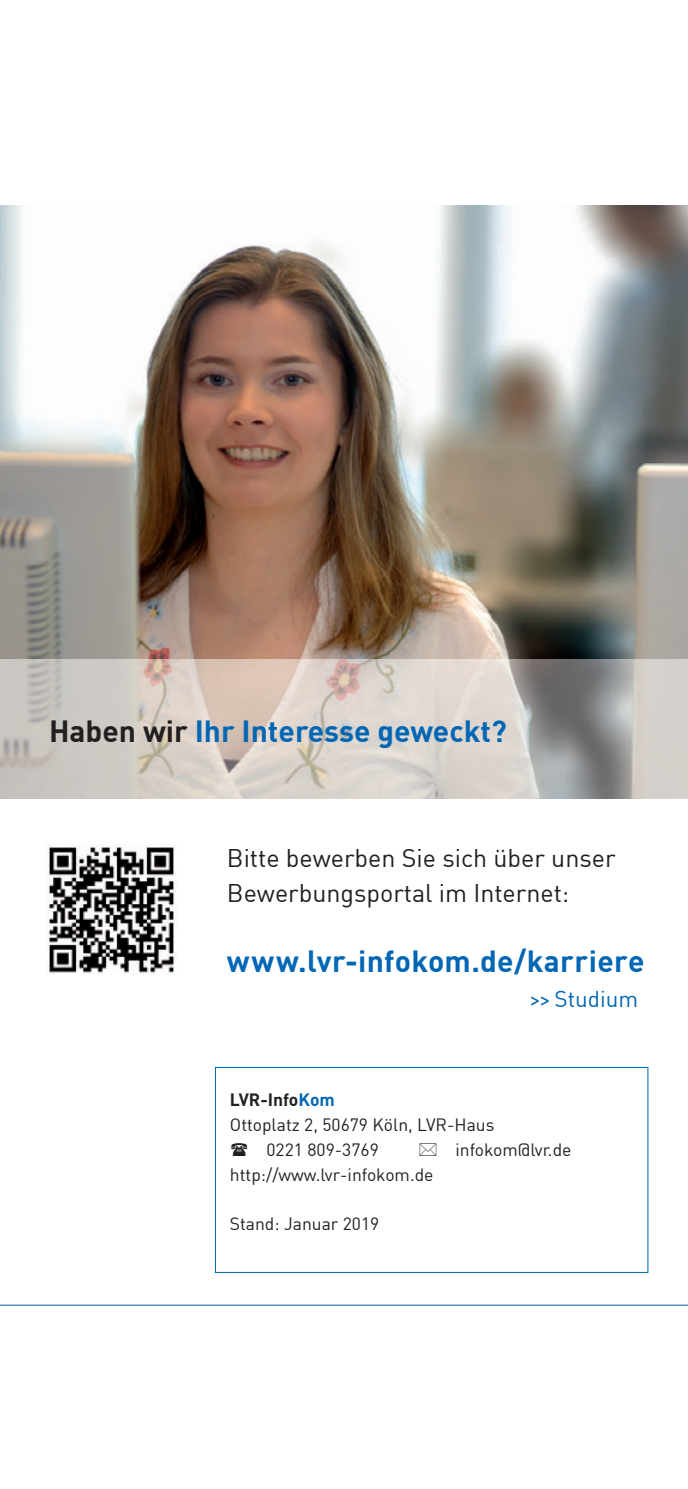
<style>
.page{position:relative;width:688px;height:1489px;background:#fff}
.page>*{position:absolute;margin:0;border:0;box-sizing:border-box;transform-origin:0 0}
.t1{font:700 30px "DIN";color:#0166b3}
.t2{font:25px/35px "DIN";color:#231f20}
.t3{font:22.5px "DIN";color:#0166b3}
.t4{font:17.5px "DIN";color:#231f20}
.t5{font:700 17.5px "DIN";color:#231f20}
.s1{color:#231f20}
.s2{color:#0166b3}
</style>
<div class="page">
<hr style="left:0;top:1304px;width:687px;height:1px;background:#015ca3">
<img style="left:0;top:206px;width:687px;height:453px">
<svg style="left:0;top:659px;width:687px;height:140px"></svg>
<img style="left:46px;top:844px;width:130px;height:130px">
<div style="left:215px;top:1067px;width:433px;height:205px;border:1px solid #0166b3"></div>
<h2 class="t1" style="left:49px;top:715px;width:459px"><span class="s1">Haben wir</span> Ihr Interesse geweckt?</h2>
<p class="t2" style="left:227px;top:841px;width:390px">Bitte bewerben Sie sich über unser<br>Bewerbungsportal im Internet:</p>
<p class="t1" style="left:227px;top:945px;width:419px">www.lvr-infokom.de/karriere</p>
<p class="t3" style="left:529px;top:987px;width:111px">&gt;&gt; Studium</p>
<h3 class="t5" style="left:230px;top:1090px;width:106px">LVR-Info<span class="s2">Kom</span></h3>
<p class="t4" style="left:230px;top:1115px;width:266px">Ottoplatz 2, 50679 Köln, LVR-Haus</p>
<p class="t4" style="left:266px;top:1140px;width:114px">0221 809-3769</p>
<p class="t4" style="left:455px;top:1140px;width:117px">infokom@lvr.de</p>
<p class="t4" style="left:230px;top:1165px;width:205px">http://www.lvr-infokom.de</p>
<p class="t4" style="left:230px;top:1214px;width:151px">Stand: Januar 2019</p>
</div>
